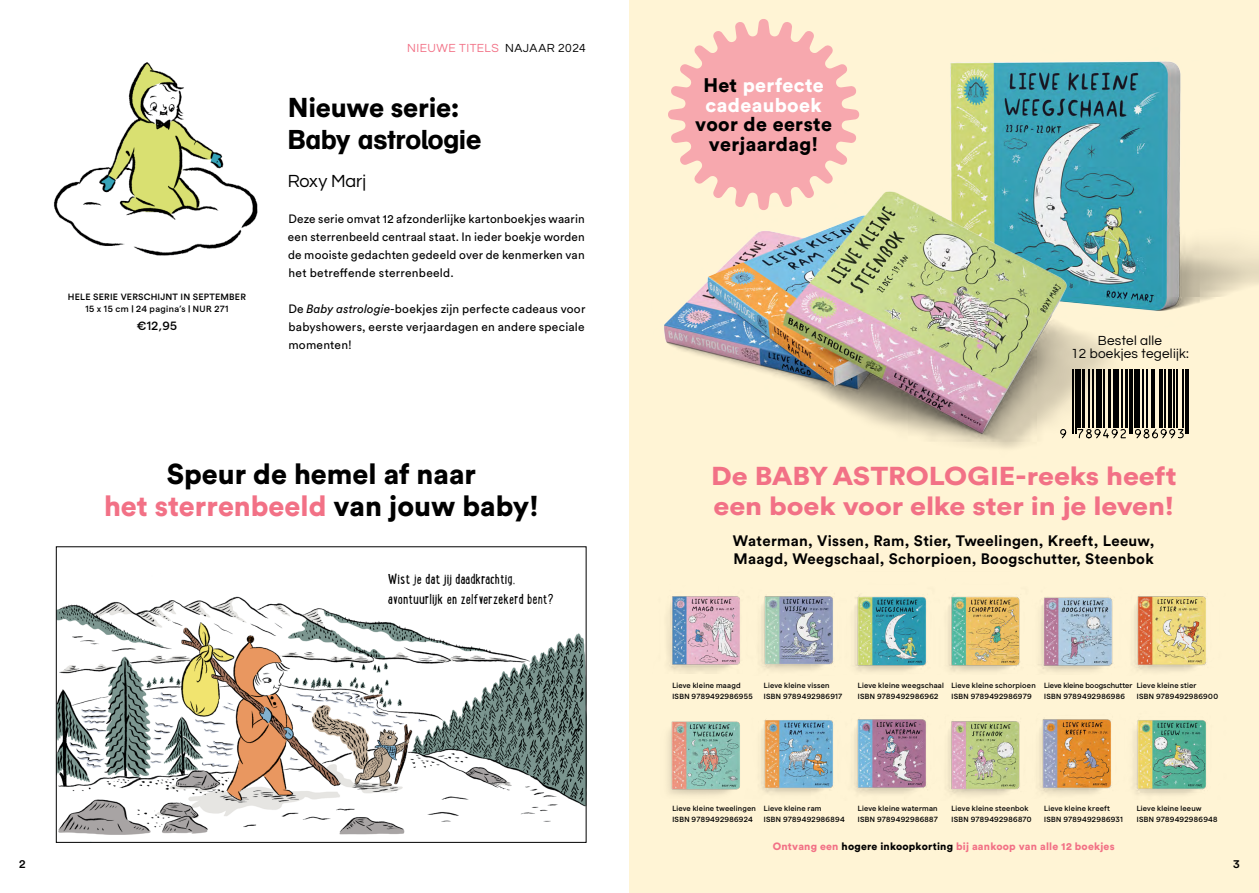
<style>
.page{position:relative;width:1259px;height:893px;background:#fff}
.page>*{position:absolute;margin:0;border:0;box-sizing:border-box;transform-origin:0 0}
.t1{font:900 28.5px/31.5px "Circular Std";color:#000;text-align:center}
.t2{font:500 27px "AG Schoolbook";color:#000}
.t3{font:900 27px "Circular Std";letter-spacing:-.01em;color:#000}
.t4{font:900 25.65px/30px "Circular Std";letter-spacing:-.005em;color:#f27186;scale:1.11 1}
.t5{font:900 19.5px/19.5px "Circular Std";letter-spacing:.02em;color:#000;text-align:center}
.t6{font:900 19.5px/19.5px "Circular Std";letter-spacing:.02em;color:#fff}
.t7{font:18px "Questrial";letter-spacing:-.005em;color:#000}
.t8{font:15.45px/19.2px "Lunch Box";color:#000}
.t9{font:700 15px/18px "Circular Std";letter-spacing:.02em;color:#000}
.t10{font:13.5px/13.5px "Questrial";letter-spacing:.02em;color:#000;text-align:center}
.t11{font:12px/18px "Circular Std";letter-spacing:.02em;color:#000;text-align:justify}
.t12{font:12px "Questrial";letter-spacing:.04em;color:#f27186}
.t13{font:500 12px "Matter SQ";color:#000}
.t14{font:500 12px "Circular Std";color:#000}
.t15{font:900 10.5px "Circular Std";letter-spacing:.02em;color:#f27186}
.t16{font:500 9px "Circular Std";letter-spacing:.02em;color:#000}
.t17{font:500 9px "Matter SQ";letter-spacing:.045em;color:#000}
.t18{font:500 7.5px/10.5px "Matter SQ";letter-spacing:.025em;color:#000}
.t19{font:500 7.5px/10.5px "Matter SQ";color:#000}
.s1{color:#000}
.s2{font-style:italic}
.s3{color:#f27186}
</style>
<div class="page">
<div style="left:629px;top:0;width:630px;height:893px;background:#fff4d5"></div>
<img style="left:879px;top:596px;width:26px;height:75px">
<img style="left:879px;top:719px;width:26px;height:75px">
<img style="left:786px;top:595px;width:93px;height:77px">
<img style="left:786px;top:719px;width:93px;height:75px">
<img style="left:668px;top:719px;width:118px;height:76px">
<img style="left:1159px;top:596px;width:47px;height:75px">
<img style="left:905px;top:719px;width:91px;height:76px">
<img style="left:905px;top:596px;width:93px;height:76px">
<img style="left:998px;top:596px;width:161px;height:76px">
<img style="left:996px;top:719px;width:95px;height:76px">
<img style="left:1091px;top:719px;width:115px;height:76px">
<img style="left:667px;top:596px;width:119px;height:77px">
<img style="left:54px;top:62px;width:204px;height:194px">
<svg style="left:1171px;top:370px;width:16px;height:64px"></svg>
<hr style="left:1168px;top:370px;width:3px;height:58px;background:#000">
<hr style="left:1173px;top:370px;width:1px;height:58px;background:#000">
<hr style="left:1176px;top:370px;width:2px;height:58px;background:#000">
<hr style="left:1182px;top:370px;width:2px;height:58px;background:#000">
<hr style="left:1185px;top:370px;width:1px;height:64px;background:#000">
<hr style="left:1187px;top:370px;width:2px;height:64px;background:#000">
<svg style="left:1169px;top:428px;width:15px;height:11px"></svg>
<img style="left:950px;top:61px;width:309px;height:249px">
<img style="left:664px;top:185px;width:505px;height:263px">
<svg style="left:666px;top:19px;width:194px;height:193px"></svg>
<img style="left:58px;top:596px;width:526px;height:239px">
<h3 class="t12" style="left:407px;top:40px;width:180px">NIEUWE TITELS <span class="s1">NAJAAR 2024</span></h3>
<p class="t16" style="left:68px;top:292px;width:179px">HELE SERIE VERSCHIJNT IN SEPTEMBER</p>
<p class="t17" style="left:85px;top:303px;width:144px">15 x 15 cm | 24 pagina’s | NUR 271</p>
<h3 class="t13" style="left:137px;top:317px;width:42px">€12,95</h3>
<h2 class="t3" style="left:288px;top:90px;width:173px">Nieuwe serie:</h2>
<h2 class="t2" style="left:288px;top:123px;width:195px">Baby astrologie</h2>
<h3 class="t7" style="left:288px;top:168px;width:80px">Roxy Marj</h3>
<h3 class="t11" style="left:288px;top:209px;width:298px">Deze serie omvat 12 afzonderlijke kartonboekjes waarin een sterrenbeeld centraal staat. In ieder boekje worden de mooiste gedachten gedeeld over de kenmerken van het betreffende sterrenbeeld.</h3>
<h3 class="t11" style="left:288px;top:299px;width:298px">De <span class="s2">Baby astrologie-</span>boekjes zijn perfecte cadeaus voor babyshowers, eerste verjaardagen en andere speciale momenten!</h3>
<h1 class="t1" style="left:104px;top:458px;width:436px">Speur de hemel af naar<br><span class="s3">het sterrenbeeld</span> van jouw baby!</h1>
<h3 class="t8" style="left:388px;top:569px;width:167px">Wist je dat jij daadkrachtig, avontuurlijk en zelfverzekerd bent?</h3>
<h3 class="t6" style="left:703px;top:75px;width:122px"><span class="s1">Het</span> perfecte cadeauboek</h3>
<h3 class="t5" style="left:695px;top:114px;width:138px">voor de eerste verjaardag!</h3>
<h3 class="t10" style="left:1071px;top:334px;width:119px">Bestel alle<br>12 boekjes tegelijk:</h3>
<h3 class="t4" style="left:711px;top:461px;width:421px">De BABY ASTROLOGIE-reeks heeft een boek voor elke ster in je leven!</h3>
<h3 class="t9" style="left:733px;top:531px;width:423px">Waterman, Vissen, Ram, Stier, Tweelingen, Kreeft, Leeuw,<br>Maagd, Weegschaal, Schorpioen, Boogschutter, Steenbok</h3>
<p class="t18" style="left:672px;top:679px;width:82px">Lieve kleine maagd<br>ISBN 9789492986955</p>
<p class="t18" style="left:764px;top:679px;width:80px">Lieve kleine vissen<br>ISBN 9789492986917</p>
<p class="t18" style="left:858px;top:679px;width:88px">Lieve kleine weegschaal<br>ISBN 9789492986962</p>
<p class="t18" style="left:951px;top:679px;width:86px">Lieve kleine schorpioen<br>ISBN 9789492986979</p>
<p class="t19" style="left:1044px;top:679px;width:90px">Lieve kleine boogschutter<br>ISBN 9789492986986</p>
<p class="t18" style="left:1136px;top:679px;width:83px">Lieve kleine stier<br>ISBN 9789492986900</p>
<p class="t18" style="left:672px;top:802px;width:85px">Lieve kleine tweelingen<br>ISBN 9789492986924</p>
<p class="t18" style="left:764px;top:802px;width:82px">Lieve kleine ram<br>ISBN 9789492986894</p>
<p class="t18" style="left:858px;top:802px;width:81px">Lieve kleine waterman<br>ISBN 9789492986887</p>
<p class="t18" style="left:951px;top:802px;width:82px">Lieve kleine steenbok<br>ISBN 9789492986870</p>
<p class="t18" style="left:1044px;top:802px;width:80px">Lieve kleine kreeft<br>ISBN 9789492986931</p>
<p class="t18" style="left:1136px;top:802px;width:82px">Lieve kleine leeuw<br>ISBN 9789492986948</p>
<h3 class="t15" style="left:773px;top:839px;width:343px">Ontvang een <span class="s1">hogere inkoopkorting</span> bij aankoop van alle 12 boekjes</h3>
<h3 class="t14" style="left:19px;top:856px;width:8px">2</h3>
<h3 class="t14" style="left:1233px;top:856px;width:8px">3</h3>
</div>
